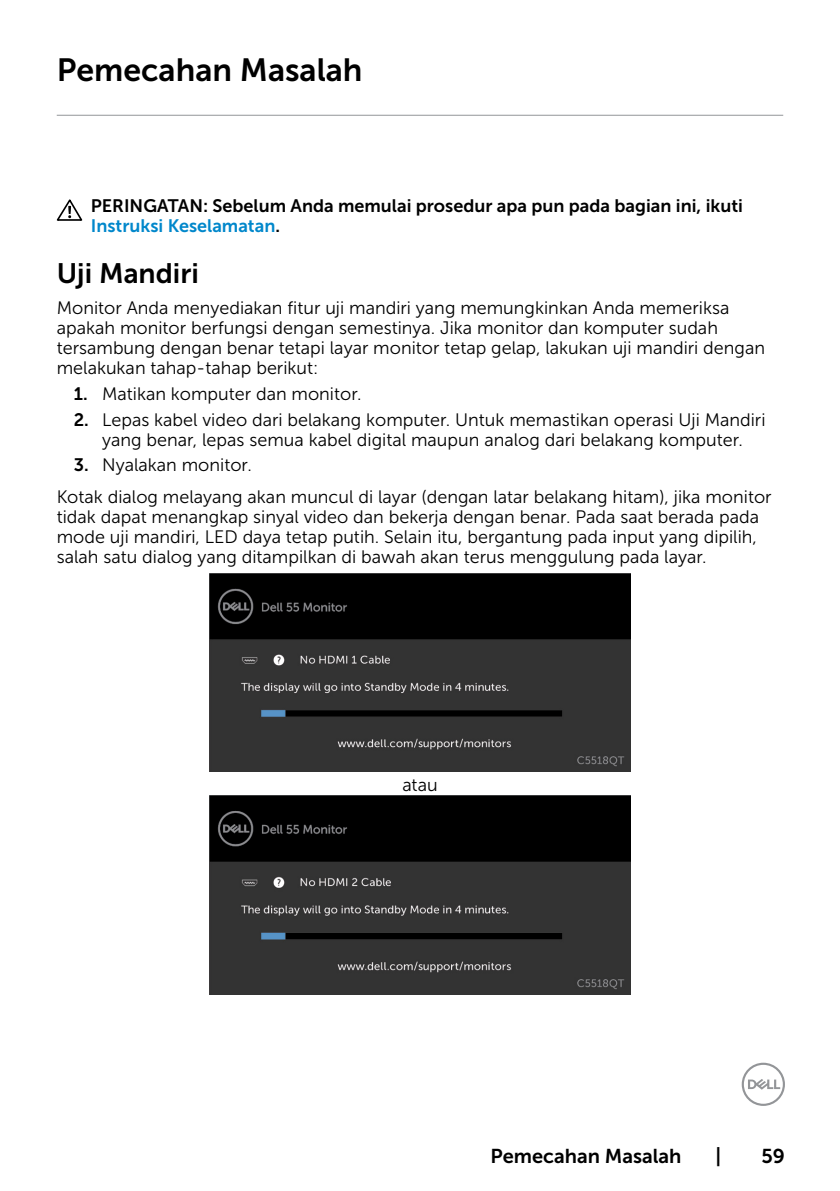
<style>
.page{position:relative;width:840px;height:1191px;background:#fff}
.page>*{position:absolute;margin:0;border:0;box-sizing:border-box;transform-origin:0 0}
.t1{font:32px "Museo Sans For Dell 700";color:#000}
.t2{font:28px "Museo Sans For Dell 700";color:#000}
.t3{font:20px "Museo Sans For Dell 700";color:#000}
.t4{font:18px/20px "Museo Sans For Dell 300";color:#000}
.t5{font:18px/20px "Museo Sans For Dell 700";color:#000}
.s1{color:#0087cb}
.s2{font-family:"Museo Sans For Dell 700"}
</style>
<div class="page">
<svg style="left:741px;top:1062px;width:43px;height:44px"></svg>
<hr style="left:57px;top:115px;width:725px;height:1px;background:#939598">
<svg style="left:57px;top:199px;width:25px;height:22px"></svg>
<img style="left:209px;top:573px;width:421px;height:198px">
<img style="left:209px;top:796px;width:421px;height:198px">
<h1 class="t1" style="left:57px;top:52px;width:307px">Pemecahan Masalah</h1>
<p class="t5" style="left:91px;top:196px;width:653px">PERINGATAN: Sebelum Anda memulai prosedur apa pun pada bagian ini, ikuti<br><span class="s1">Instruksi Keselamatan</span>.</p>
<h2 class="t2" style="left:57px;top:257px;width:144px">Uji Mandiri</h2>
<p class="t4" style="left:57px;top:298px;width:709px">Monitor Anda menyediakan fitur uji mandiri yang memungkinkan Anda memeriksa apakah monitor berfungsi dengan semestinya. Jika monitor dan komputer sudah tersambung dengan benar tetapi layar monitor tetap gelap, lakukan uji mandiri dengan melakukan tahap-tahap berikut:</p>
<p class="t4" style="left:74px;top:384px;width:289px"><span class="s2">1.</span> Matikan komputer dan monitor.</p>
<p class="t4" style="left:74px;top:409px;width:693px;text-align:center"><span class="s2">2.</span> Lepas kabel video dari belakang komputer. Untuk memastikan operasi Uji Mandiri yang benar, lepas semua kabel digital maupun analog dari belakang komputer.</p>
<p class="t4" style="left:57px;top:449px;width:716px;line-height:31.4px;text-indent:17px"><span class="s2">3.</span> Nyalakan monitor.<br>Kotak dialog melayang akan muncul di layar (dengan latar belakang hitam), jika monitor</p>
<p class="t4" style="left:57px;top:506px;width:703px;text-align:justify">tidak dapat menangkap sinyal video dan bekerja dengan benar. Pada saat berada pada mode uji mandiri, LED daya tetap putih. Selain itu, bergantung pada input yang dipilih, salah satu dialog yang ditampilkan di bawah akan terus menggulung pada layar.</p>
<p class="t4" style="left:402px;top:775px;width:37px">atau</p>
<p class="t3" style="left:490px;top:1144px;width:192px">Pemecahan Masalah</p>
<p class="t3" style="left:715px;top:1144px;width:7px">|</p>
<p class="t3" style="left:761px;top:1144px;width:25px">59</p>
</div>
